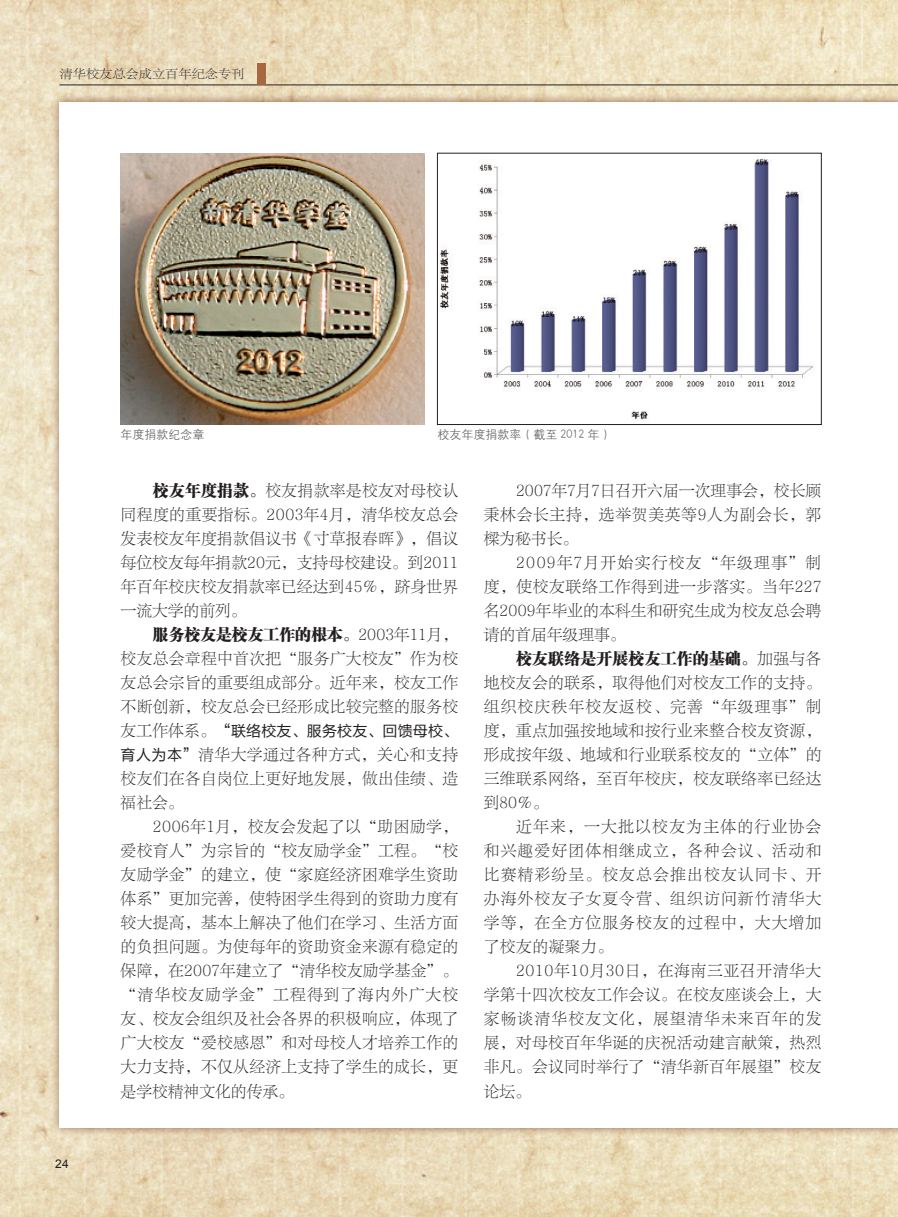
<style>
.page{position:relative;width:898px;height:1217px;background:#fff}
.page>*{position:absolute;margin:0;border:0;box-sizing:border-box;transform-origin:0 0}
.正文{font:15.75px/24px "FZLTSK GBK1 0";letter-spacing:.02em;color:#231f20;text-align:justify}
.正文-2{font:15px "FZLTHJW GB1 0";letter-spacing:.01em;color:#231f20}
.t1{font:12px "H Yg 2 gj";color:#636366}
.t2{font:12px "FZLTSK GBK1 0";color:#231f20;scale:1.1 1}
.t3{font:12px "Arial";color:#231f20}
.s1{font-family:"FZCSJW GB1 0"}
.s2{font-family:"FZLTSK GBK1 0";font-size:15.75px}
.s3{font-family:"FZLTHJW GB1 0";font-size:15px}
</style>
<div class="page">
<img style="left:0;top:0;width:897px;height:1216px">
<hr style="left:60px;top:85px;width:837px;height:1px;background:#231f20">
<div style="left:257px;top:64px;width:9px;height:21px;background:#a6683e"></div>
<svg style="left:855px;top:21px;width:42px;height:72px;background:#ece1c1"></svg>
<div style="left:51px;top:93px;width:846px;height:1043px;background:#82482d;opacity:.75"></div>
<div style="left:60px;top:102px;width:837px;height:1025px;background:#fff"></div>
<img style="left:120px;top:154px;width:304px;height:270px">
<img style="left:440px;top:159px;width:373px;height:261px">
<p class="t2" style="left:60px;top:68px;width:170px">清华校友总会成立百年纪念专刊</p>
<p class="t1" style="left:120px;top:428px;width:85px">年度捐款纪念章</p>
<p class="t1" style="left:437px;top:428px;width:172px">校友年度捐款率 ( 截至 2012 年 )</p>
<p class="t3" style="left:55px;top:1155px;width:15px">24</p>
<p class="正文" style="left:120px;top:479px;width:339px;text-indent:32px"><span class="s1">校友年度捐款。</span>校友捐款率是校友对母校认同程度的重要指标。2003年4月，清华校友总会发表校友年度捐款倡议书《寸草报春晖》，倡议每位校友每年捐款20元，支持母校建设。到2011年百年校庆校友捐款率已经达到45％，跻身世界一流大学的前列。</p>
<p class="正文" style="left:120px;top:623px;width:339px;text-indent:32px"><span class="s1">服务校友是校友工作的根本。</span>2003年11月，校友总会章程中首次把“服务广大校友”作为校友总会宗旨的重要组成部分。近年来，校友工作不断创新，校友总会已经形成比较完整的服务校</p>
<p class="正文-2" style="left:120px;top:722px;width:339px"><span class="s2">友工作体系。</span>“联络校友、服务校友、回馈母校、</p>
<p class="正文" style="left:120px;top:743px;width:339px"><span class="s3">育人为本”</span>清华大学通过各种方式，关心和支持校友们在各自岗位上更好地发展，做出佳绩、造福社会。</p>
<p class="正文" style="left:120px;top:815px;width:339px;text-indent:32px">2006年1月，校友会发起了以“助困励学，爱校育人”为宗旨的“校友励学金”工程。“校友励学金”的建立，使“家庭经济困难学生资助体系”更加完善，使特困学生得到的资助力度有较大提高，基本上解决了他们在学习、生活方面的负担问题。为使每年的资助资金来源有稳定的保障，在2007年建立了“清华校友励学基金”。“清华校友励学金”工程得到了海内外广大校友、校友会组织及社会各界的积极响应，体现了广大校友“爱校感恩”和对母校人才培养工作的大力支持，不仅从经济上支持了学生的成长，更是学校精神文化的传承。</p>
<p class="正文" style="left:483px;top:479px;width:339px;text-indent:32px">2007年7月7日召开六届一次理事会，校长顾秉林会长主持，选举贺美英等9人为副会长，郭樑为秘书长。</p>
<p class="正文" style="left:483px;top:551px;width:339px;text-indent:32px">2009年7月开始实行校友“年级理事”制度，使校友联络工作得到进一步落实。当年227名2009年毕业的本科生和研究生成为校友总会聘请的首届年级理事。</p>
<p class="正文" style="left:483px;top:647px;width:339px;text-indent:32px"><span class="s1">校友联络是开展校友工作的基础。</span>加强与各地校友会的联系，取得他们对校友工作的支持。组织校庆秩年校友返校、完善“年级理事”制度，重点加强按地域和按行业来整合校友资源，形成按年级、地域和行业联系校友的“立体”的三维联系网络，至百年校庆，校友联络率已经达到80％。</p>
<p class="正文" style="left:483px;top:815px;width:339px;text-indent:32px">近年来，一大批以校友为主体的行业协会和兴趣爱好团体相继成立，各种会议、活动和比赛精彩纷呈。校友总会推出校友认同卡、开办海外校友子女夏令营、组织访问新竹清华大学等，在全方位服务校友的过程中，大大增加了校友的凝聚力。</p>
<p class="正文" style="left:483px;top:959px;width:339px;text-indent:32px">2010年10月30日，在海南三亚召开清华大学第十四次校友工作会议。在校友座谈会上，大家畅谈清华校友文化，展望清华未来百年的发展，对母校百年华诞的庆祝活动建言献策，热烈非凡。会议同时举行了“清华新百年展望”校友论坛。</p>
</div>
